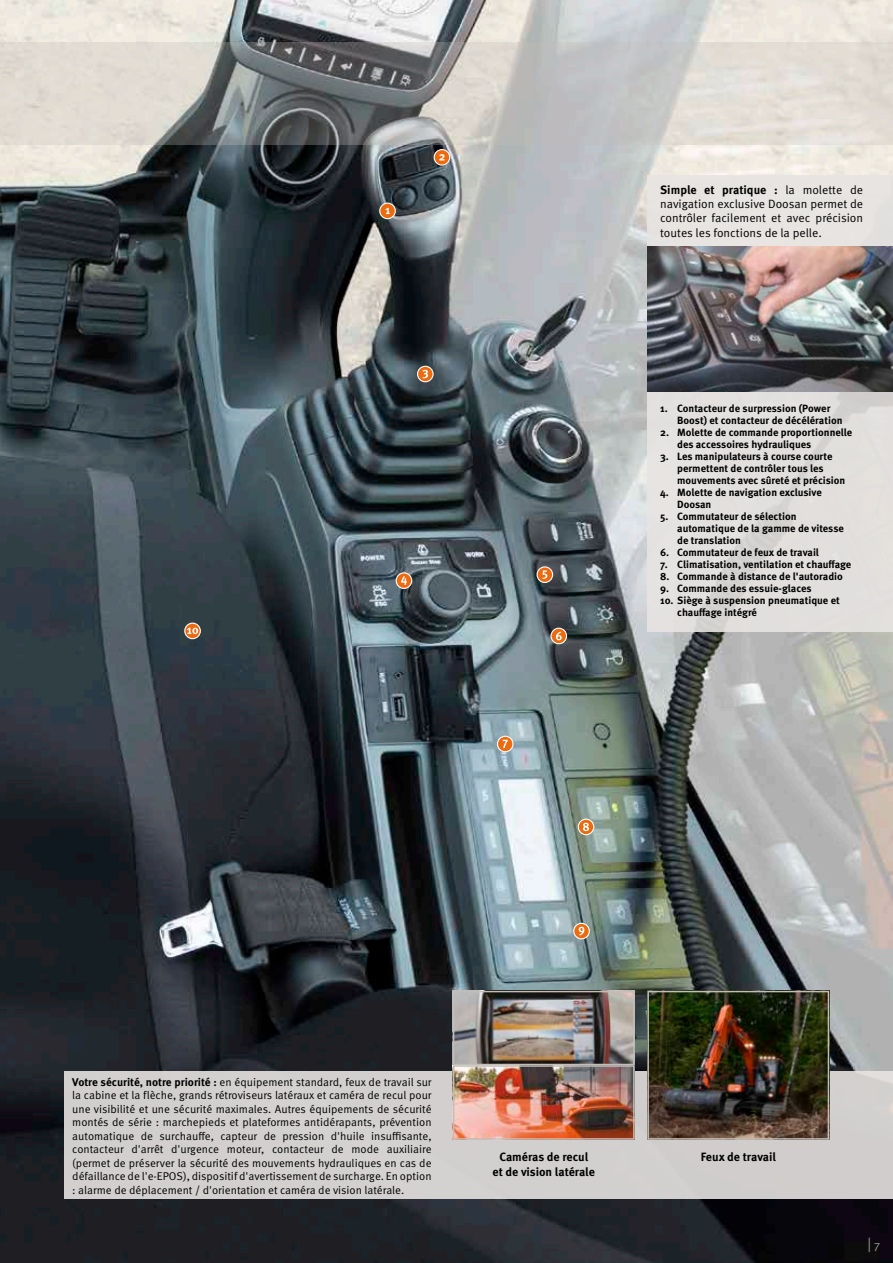
<style>
.page{position:relative;width:893px;height:1263px;background:#fff}
.page>*{position:absolute;margin:0;border:0;box-sizing:border-box;transform-origin:0 0}
.t1{font:15px "Meta Pro Norm";color:#979296}
.t2{font:12px/14.4px "Meta Pro Norm";color:#000;text-align:justify}
.t3{font:700 12px/14.4px "Meta Pro";color:#000;text-align:center}
.t4{font:11.25px/13.5px "Meta Pro Norm";color:#000;text-align:justify}
.t5{font:700 10.5px/12px "Meta Pro";color:#000}
.s1{font-family:"Meta Pro Norm";font-weight:400}
.s2{font-family:"Meta Pro";font-weight:700}
.s3{font-size:12px}
</style>
<div class="page">
<img style="left:0;top:0;width:893px;height:1263px">
<svg style="left:0;top:43px;width:893px;height:102px;background:#bab8b5"></svg>
<svg style="left:647px;top:175px;width:246px;height:456px;background:#e2dfdd"></svg>
<svg style="left:380px;top:203px;width:15px;height:16px"></svg>
<div style="left:379px;top:203px;width:17px;height:16px;border:1px solid #fff;border-radius:50%"></div>
<svg style="left:385px;top:208px;width:5px;height:6px"></svg>
<svg style="left:434px;top:150px;width:16px;height:15px"></svg>
<div style="left:434px;top:149px;width:16px;height:17px;border:1px solid #fff;border-radius:50%"></div>
<svg style="left:439px;top:154px;width:6px;height:6px"></svg>
<svg style="left:418px;top:366px;width:15px;height:16px"></svg>
<div style="left:417px;top:366px;width:17px;height:16px;border:1px solid #fff;border-radius:50%"></div>
<svg style="left:422px;top:370px;width:6px;height:8px"></svg>
<svg style="left:396px;top:573px;width:16px;height:15px"></svg>
<div style="left:396px;top:572px;width:16px;height:17px;border:1px solid #fff;border-radius:50%"></div>
<svg style="left:401px;top:576px;width:6px;height:9px"></svg>
<svg style="left:537px;top:567px;width:16px;height:15px"></svg>
<div style="left:536px;top:566px;width:17px;height:17px;border:1px solid #fff;border-radius:50%"></div>
<svg style="left:542px;top:570px;width:5px;height:9px"></svg>
<svg style="left:551px;top:628px;width:16px;height:16px"></svg>
<div style="left:550px;top:628px;width:17px;height:16px;border:1px solid #fff;border-radius:50%"></div>
<svg style="left:556px;top:632px;width:6px;height:8px"></svg>
<svg style="left:497px;top:736px;width:16px;height:16px"></svg>
<div style="left:497px;top:736px;width:16px;height:16px;border:1px solid #fff;border-radius:50%"></div>
<svg style="left:503px;top:740px;width:5px;height:8px"></svg>
<div style="left:64px;top:1071px;width:829px;height:128px;background:#d2cfce"></div>
<svg style="left:578px;top:819px;width:16px;height:16px"></svg>
<div style="left:578px;top:819px;width:16px;height:16px;border:1px solid #fff;border-radius:50%"></div>
<svg style="left:583px;top:823px;width:6px;height:8px"></svg>
<svg style="left:574px;top:923px;width:15px;height:16px"></svg>
<div style="left:573px;top:923px;width:17px;height:16px;border:1px solid #fff;border-radius:50%"></div>
<svg style="left:579px;top:927px;width:5px;height:8px"></svg>
<img style="left:456px;top:994px;width:176px;height:143px">
<div style="left:453px;top:991px;width:182px;height:74px;border:2px solid #c3bdb8"></div>
<img style="left:650px;top:994px;width:176px;height:143px">
<div style="left:647px;top:991px;width:182px;height:149px;border:2px solid #c3bdb8"></div>
<img style="left:647px;top:246px;width:246px;height:146px">
<div style="left:453px;top:1065px;width:182px;height:75px;border:2px solid #c3bdb8"></div>
<svg style="left:185px;top:623px;width:15px;height:16px"></svg>
<div style="left:184px;top:623px;width:17px;height:16px;border:1px solid #fff;border-radius:50%"></div>
<svg style="left:187px;top:628px;width:11px;height:6px"></svg>
<p class="t3" style="left:660px;top:181px;width:205px">Simple et pratique : <span class="s1">la molette de</span></p>
<p class="t2" style="left:660px;top:196px;width:205px">navigation exclusive Doosan permet de contrôler facilement et avec précision toutes les fonctions de la pelle.</p>
<p class="t5" style="left:677px;top:402px;width:167px;text-indent:-17px">1. Contacteur de surpression (Power<br>Boost) et contacteur de décélération</p>
<p class="t5" style="left:677px;top:426px;width:177px;text-indent:-17px">2. Molette de commande proportionnelle des accessoires hydrauliques</p>
<p class="t5" style="left:677px;top:450px;width:170px;text-indent:-17px">3. Les manipulateurs à course courte permettent de contrôler tous les mouvements avec sûreté et précision</p>
<p class="t5" style="left:677px;top:486px;width:146px;text-indent:-17px">4. Molette de navigation exclusive<br>Doosan</p>
<p class="t5" style="left:677px;top:510px;width:168px;text-indent:-17px">5. Commutateur de sélection automatique de la gamme de vitesse de translation</p>
<p class="t5" style="left:660px;top:546px;width:160px">6. Commutateur de feux de travail</p>
<p class="t5" style="left:660px;top:558px;width:193px">7. Climatisation, ventilation et chauffage</p>
<p class="t5" style="left:660px;top:570px;width:184px">8. Commande à distance de l'autoradio</p>
<p class="t5" style="left:660px;top:582px;width:153px">9. Commande des essuie-glaces</p>
<p class="t5" style="left:677px;top:594px;width:164px;text-indent:-17px">10. Siège à suspension pneumatique et chauffage intégré</p>
<p class="t4" style="left:72px;top:1074px;width:361px"><span class="s2">Votre sécurité, notre priorité :</span> en équipement standard, feux de travail sur la cabine et la flèche, grands rétroviseurs latéraux et caméra de recul pour une visibilité et une sécurité maximales. Autres équipements de sécurité montés de série : marchepieds et plateformes antidérapants, prévention automatique de surchauffe, capteur de pression d'huile insuffisante, contacteur d'arrêt d'urgence moteur, contacteur de mode auxiliaire (permet de préserver la sécurité des mouvements hydrauliques en cas de défaillance de l'e-EPOS), dispositif d'avertissement de surcharge. En option : alarme de déplacement / d'orientation et caméra de vision latérale.</p>
<p class="t3" style="left:493px;top:1149px;width:104px">Caméras de recul<br>et de vision latérale</p>
<p class="t3" style="left:701px;top:1149px;width:77px">Feux de travail</p>
<h1 class="t1" style="left:867px;top:1232px;width:14px">| <span class="s3">7</span></h1>
</div>
